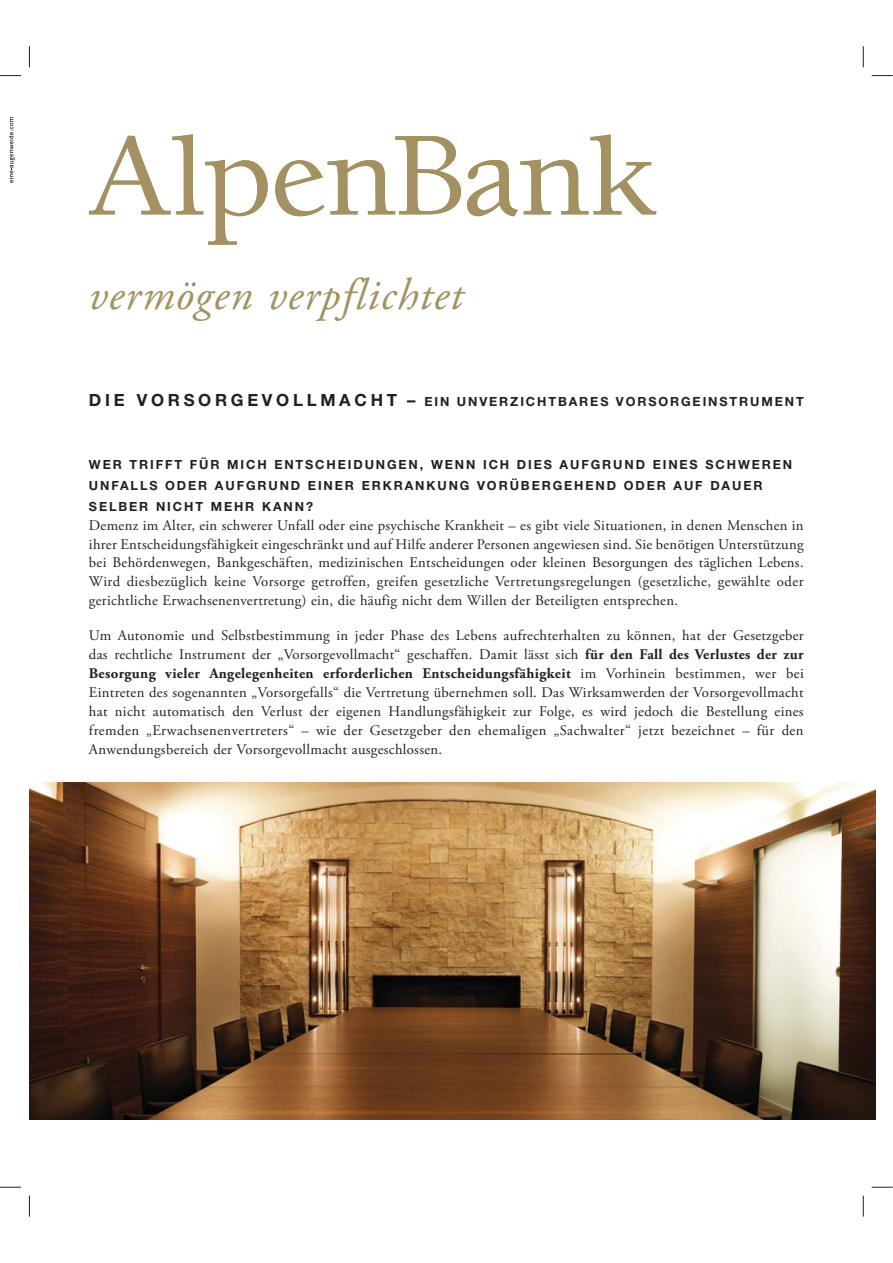
<style>
.page{position:relative;width:893px;height:1263px;background:#fff}
.page>*{position:absolute;margin:0;border:0;box-sizing:border-box;transform-origin:0 0}
.t1{font:italic 44.4px "Adobe Garamond Pro";letter-spacing:.03em;color:#a39161}
.t2{font:14.7px/18.9px "Adobe Garamond Pro";letter-spacing:.02em;color:#231f20;text-align:justify}
.t3{font:700 12.6px/21px "Helvetica Neue LT Std";letter-spacing:.15em;color:#231f20}
.s1{font-size:16.8px}
.s2{font-weight:700}
</style>
<div class="page">
<img style="left:29px;top:782px;width:846px;height:338px">
<svg style="left:89px;top:134px;width:179px;height:111px"></svg>
<svg style="left:275px;top:136px;width:186px;height:80px"></svg>
<svg style="left:467px;top:134px;width:189px;height:82px"></svg>
<svg style="left:10px;top:117px;width:5px;height:66px"></svg>
<svg style="left:0;top:75px;width:21px;height:1px"></svg>
<svg style="left:872px;top:75px;width:21px;height:1px"></svg>
<svg style="left:0;top:1187px;width:21px;height:1px"></svg>
<svg style="left:872px;top:1187px;width:21px;height:1px"></svg>
<svg style="left:29px;top:46px;width:1px;height:21px"></svg>
<svg style="left:29px;top:1196px;width:1px;height:21px"></svg>
<svg style="left:863px;top:46px;width:1px;height:21px"></svg>
<svg style="left:863px;top:1196px;width:1px;height:21px"></svg>
<h1 class="t1" style="left:89px;top:267px;width:376px">vermögen verpflichtet</h1>
<p class="t3" style="left:89px;top:392px;width:716px"><span class="s1">DIE VORSORGEVOLLMACHT –</span> EIN UNVERZICHTBARES VORSORGEINSTRUMENT</p>
<p class="t3" style="left:89px;top:455px;width:705px">WER TRIFFT FÜR MICH ENTSCHEIDUNGEN, WENN ICH DIES AUFGRUND EINES SCHWEREN<br>UNFALLS ODER AUFGRUND EINER ERKRANKUNG VORÜBERGEHEND ODER AUF DAUER<br>SELBER NICHT MEHR KANN?</p>
<p class="t2" style="left:89px;top:517px;width:716px">Demenz im Alter, ein schwerer Unfall oder eine psychische Krankheit – es gibt viele Situationen, in denen Menschen in ihrer Entscheidungsfähigkeit eingeschränkt und auf Hilfe anderer Personen angewiesen sind. Sie benötigen Unterstützung bei Behördenwegen, Bankgeschäften, medizinischen Entscheidungen oder kleinen Besorgungen des täglichen Lebens.<br>Wird diesbezüglich keine Vorsorge getroffen, greifen gesetzliche Vertretungsregelungen (gesetzliche, gewählte oder gerichtliche Erwachsenenvertretung) ein, die häufig nicht dem Willen der Beteiligten entsprechen.</p>
<p class="t2" style="left:89px;top:627px;width:716px">Um Autonomie und Selbstbestimmung in jeder Phase des Lebens aufrechterhalten zu können, hat der Gesetzgeber das rechtliche Instrument der „Vorsorgevollmacht“ geschaffen. Damit lässt sich <span class="s2">für den Fall des Verlustes der zur Besorgung vieler Angelegenheiten erforderlichen Entscheidungsfähigkeit</span> im Vorhinein bestimmen, wer bei Eintreten des sogenannten „Vorsorgefalls“ die Vertretung übernehmen soll. Das Wirksamwerden der Vorsorgevollmacht hat nicht automatisch den Verlust der eigenen Handlungsfähigkeit zur Folge, es wird jedoch die Bestellung eines fremden „Erwachsenenvertreters“ – wie der Gesetzgeber den ehemaligen „Sachwalter“ jetzt bezeichnet – für den Anwendungsbereich der Vorsorgevollmacht ausgeschlossen.</p>
</div>
